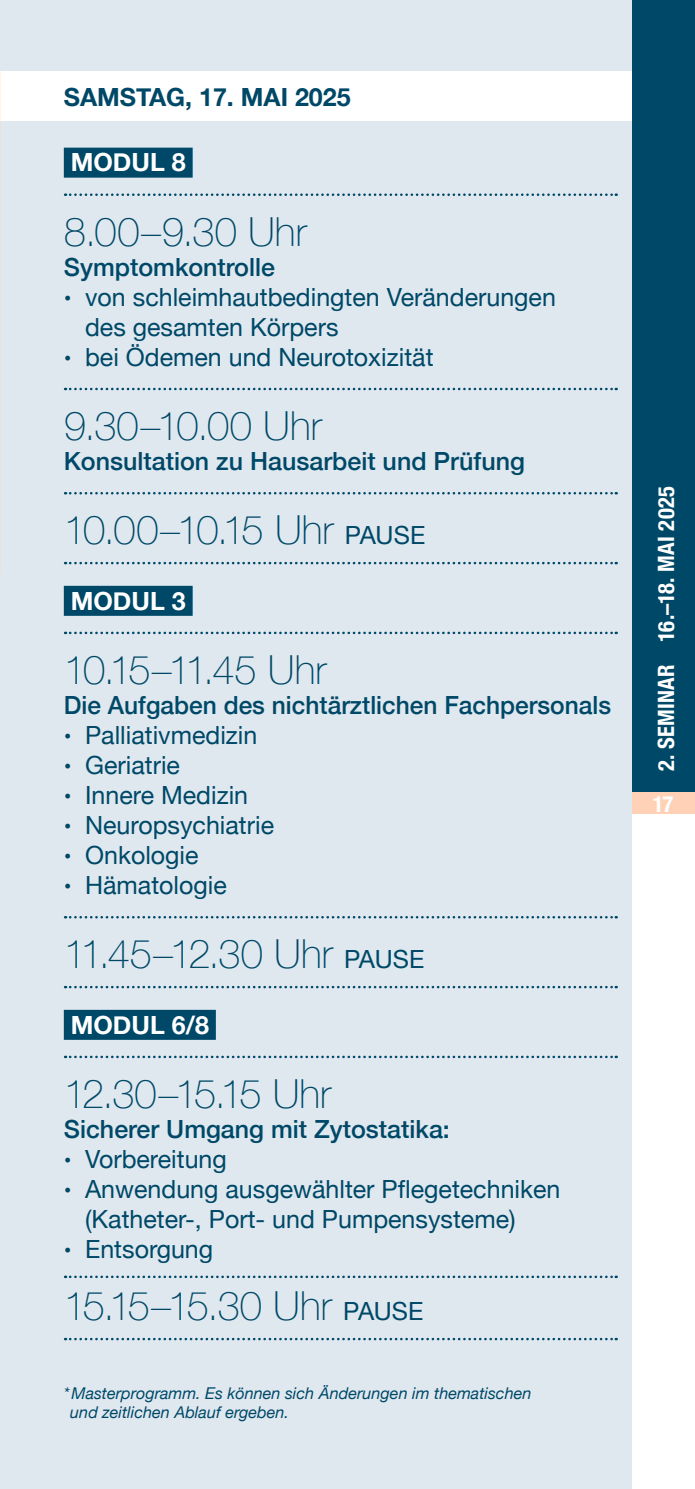
<style>
.page{position:relative;width:695px;height:1489px;background:#fff}
.page>*{position:absolute;margin:0;border:0;box-sizing:border-box;transform-origin:0 0}
.t1{font:100 40px "Helvetica Neue";color:#004867}
.t2{font:100 40px "Helvetica Neue";letter-spacing:-.045em;color:#004867}
.t3{font:100 40px "Helvetica Neue";letter-spacing:-.035em;color:#004867}
.t4{font:100 40px "Helvetica Neue";letter-spacing:-.04em;color:#004867}
.t5{font:25px/30px "Helvetica Neue";color:#004867}
.t6{font:500 25px "Helvetica Neue";color:#004867}
.t7{font:700 25px "Helvetica Neue";color:#fff}
.t8{font:700 25px "Helvetica Neue";color:#004867}
.t9{font:700 condensed 22.5px "Helvetica Neue";letter-spacing:.015em;color:#fff}
.t10{font:italic 16.25px/19.5px "Helvetica Neue";color:#004867}
.s1{font-size:22px}
.s2{font-weight:400;font-size:25px}
</style>
<div class="page">
<div style="left:631px;top:0;width:63px;height:805px;background:#004867"></div>
<div style="left:631px;top:792px;width:63px;height:21px;background:#ffd2b8"></div>
<div style="left:0;top:0;width:631px;height:1488px;background:#dfe8ef"></div>
<div style="left:0;top:71px;width:631px;height:49px;background:#fff"></div>
<div style="left:64px;top:148px;width:129px;height:30px;background:#004867"></div>
<svg style="left:65px;top:193px;width:551px;height:3px"></svg>
<svg style="left:65px;top:388px;width:551px;height:2px"></svg>
<svg style="left:65px;top:492px;width:551px;height:2px"></svg>
<svg style="left:65px;top:562px;width:551px;height:2px"></svg>
<div style="left:64px;top:586px;width:129px;height:30px;background:#004867"></div>
<svg style="left:65px;top:631px;width:551px;height:3px"></svg>
<svg style="left:65px;top:916px;width:551px;height:2px"></svg>
<svg style="left:65px;top:985px;width:551px;height:3px"></svg>
<div style="left:64px;top:1009px;width:152px;height:30px;background:#004867"></div>
<svg style="left:65px;top:1055px;width:551px;height:3px"></svg>
<svg style="left:65px;top:1275px;width:551px;height:2px"></svg>
<svg style="left:65px;top:1337px;width:551px;height:3px"></svg>
<p class="t8" style="left:64px;top:77px;width:288px">SAMSTAG, 17. MAI 2025</p>
<p class="t7" style="left:71px;top:143px;width:116px">MODUL 8</p>
<h1 class="t1" style="left:64px;top:201px;width:244px">8.00–9.30 Uhr</h1>
<p class="t6" style="left:64px;top:246px;width:213px">Symptomkontrolle</p>
<p class="t5" style="left:85px;top:283px;width:472px;text-indent:-21px"><span class="s1">•</span> von schleimhautbedingten Veränderungen des gesamten Körpers</p>
<p class="t5" style="left:64px;top:343px;width:371px"><span class="s1">•</span> bei Ödemen und Neurotoxizität</p>
<h1 class="t1" style="left:64px;top:395px;width:259px">9.30–10.00 Uhr</h1>
<p class="t6" style="left:64px;top:441px;width:462px">Konsultation zu Hausarbeit und Prüfung</p>
<h1 class="t3" style="left:64px;top:499px;width:363px">10.00–10.15 Uhr <span class="s2">PAUSE</span></h1>
<p class="t7" style="left:71px;top:581px;width:116px">MODUL 3</p>
<h1 class="t4" style="left:64px;top:639px;width:264px">10.15–11.45 Uhr</h1>
<p class="t6" style="left:64px;top:684px;width:548px">Die Aufgaben des nichtärztlichen Fachpersonals</p>
<p class="t5" style="left:64px;top:721px;width:195px"><span class="s1">•</span> Palliativmedizin</p>
<p class="t5" style="left:64px;top:751px;width:118px"><span class="s1">•</span> Geriatrie</p>
<p class="t5" style="left:64px;top:781px;width:186px"><span class="s1">•</span> Innere Medizin</p>
<p class="t5" style="left:64px;top:811px;width:212px"><span class="s1">•</span> Neuropsychiatrie</p>
<p class="t5" style="left:64px;top:841px;width:136px"><span class="s1">•</span> Onkologie</p>
<p class="t5" style="left:64px;top:871px;width:164px"><span class="s1">•</span> Hämatologie</p>
<h1 class="t1" style="left:64px;top:923px;width:362px">11.45–12.30 Uhr <span class="s2">PAUSE</span></h1>
<p class="t7" style="left:71px;top:1005px;width:140px">MODUL 6/8</p>
<h1 class="t2" style="left:64px;top:1063px;width:269px">12.30–15.15 Uhr</h1>
<p class="t6" style="left:64px;top:1108px;width:387px">Sicherer Umgang mit Zytostatika:</p>
<p class="t5" style="left:64px;top:1145px;width:164px"><span class="s1">•</span> Vorbereitung</p>
<p class="t5" style="left:85px;top:1175px;width:477px;text-indent:-21px"><span class="s1">•</span> Anwendung ausgewählter Pflegetechniken (Katheter-, Port- und Pumpensysteme)</p>
<p class="t5" style="left:64px;top:1235px;width:151px"><span class="s1">•</span> Entsorgung</p>
<h1 class="t2" style="left:64px;top:1275px;width:361px">15.15–15.30 Uhr <span class="s2">PAUSE</span></h1>
<p class="t10" style="left:70px;top:1383px;width:462px;text-indent:-6px">* Masterprogramm. Es können sich Änderungen im thematischen und zeitlichen Ablauf ergeben.</p>
<p class="t9" style="left:647px;top:771px;width:287px;rotate:-90deg">2. SEMINAR 16.–18. MAI 2025</p>
<p class="t9" style="left:652px;top:785px;width:22px">17</p>
</div>
